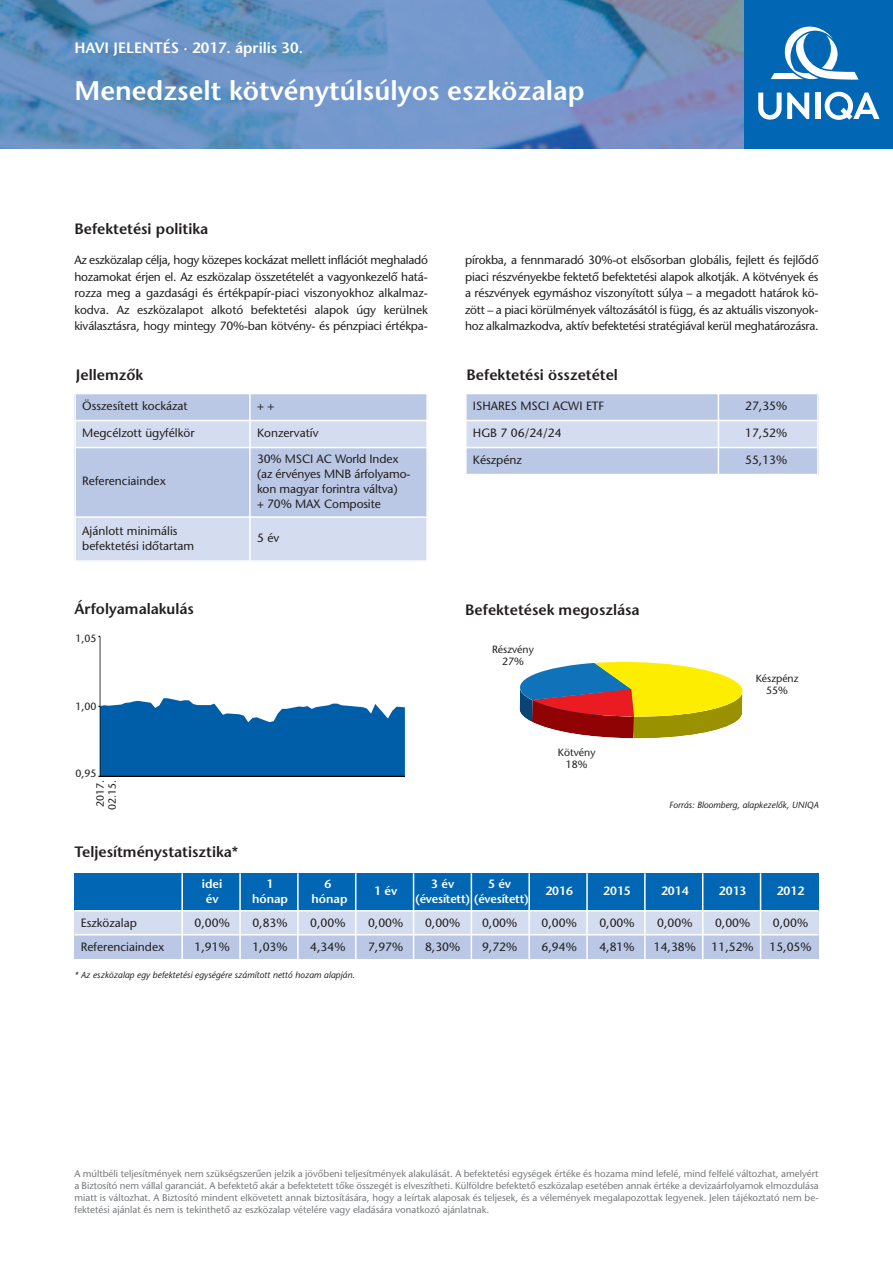
<style>
.page{position:relative;width:893px;height:1263px;background:#fff}
.page>*{position:absolute;margin:0;border:0;box-sizing:border-box;transform-origin:0 0}
.t1{font:27px "ITC Stone Sans M Semi";color:#fff}
.t2{font:15px "ITC Stone Sans M Semi";color:#231f20}
.t3{font:15px "ITC Stone Sans M Semi";color:#fff}
.t4{font:12px/16.5px "ITC Stone Sans M";color:#231f20;text-align:justify}
.t5{font:12px "ITC Stone Sans M Semi";color:#fff}
.t6{font:10.5px/12px "ITC Stone Sans M";color:#231f20;text-align:center}
.t7{font:9.75px/12px "ITC Stone Sans M";color:#76787b;text-align:justify}
.t8{font:italic 9px "ITC Stone Sans M";color:#231f20}
</style>
<div class="page">
<img style="left:0;top:0;width:744px;height:149px">
<div style="left:744px;top:0;width:149px;height:149px;background:#0166b3"></div>
<svg style="left:758px;top:93px;width:51px;height:27px"></svg>
<div style="left:815px;top:93px;width:5px;height:26px;background:#fff"></div>
<svg style="left:825px;top:92px;width:54px;height:28px"></svg>
<svg style="left:771px;top:27px;width:88px;height:53px"></svg>
<div style="left:74px;top:393px;width:176px;height:27px;background:#bac8e6"></div>
<div style="left:250px;top:393px;width:177px;height:27px;background:#bac8e6"></div>
<div style="left:74px;top:420px;width:176px;height:28px;background:#d4ddef"></div>
<div style="left:250px;top:420px;width:177px;height:28px;background:#d4ddef"></div>
<div style="left:74px;top:448px;width:176px;height:69px;background:#bac8e6"></div>
<div style="left:250px;top:448px;width:177px;height:69px;background:#bac8e6"></div>
<div style="left:74px;top:517px;width:176px;height:45px;background:#d4ddef"></div>
<div style="left:250px;top:517px;width:177px;height:45px;background:#d4ddef"></div>
<hr style="left:74px;top:366px;width:2px;height:196px;background:#fff">
<hr style="left:249px;top:393px;width:2px;height:169px;background:#fff">
<hr style="left:426px;top:366px;width:2px;height:196px;background:#fff">
<hr style="left:74px;top:393px;width:354px;height:1px;background:#fff">
<hr style="left:74px;top:420px;width:354px;height:1px;background:#fff">
<hr style="left:74px;top:447px;width:354px;height:1px;background:#fff">
<hr style="left:74px;top:516px;width:354px;height:2px;background:#fff">
<hr style="left:74px;top:560px;width:354px;height:2px;background:#fff">
<hr style="left:100px;top:636px;width:1px;height:140px;background:#000">
<svg style="left:98px;top:698px;width:307px;height:79px"></svg>
<hr style="left:100px;top:776px;width:305px;height:1px;background:#000">
<svg style="left:520px;top:662px;width:222px;height:76px"></svg>
<div style="left:74px;top:910px;width:745px;height:24px;background:#d4ddef"></div>
<div style="left:74px;top:935px;width:745px;height:24px;background:#bac8e6"></div>
<div style="left:74px;top:873px;width:745px;height:38px;background:#0166b3"></div>
<hr style="left:74px;top:910px;width:745px;height:1px;background:#fff">
<hr style="left:181px;top:873px;width:2px;height:87px;background:#fff">
<hr style="left:239px;top:873px;width:2px;height:87px;background:#fff">
<hr style="left:297px;top:873px;width:2px;height:87px;background:#fff">
<hr style="left:355px;top:873px;width:1px;height:87px;background:#fff">
<hr style="left:413px;top:873px;width:1px;height:87px;background:#fff">
<hr style="left:471px;top:873px;width:1px;height:87px;background:#fff">
<hr style="left:528px;top:873px;width:2px;height:87px;background:#fff">
<hr style="left:586px;top:873px;width:2px;height:87px;background:#fff">
<hr style="left:644px;top:873px;width:2px;height:87px;background:#fff">
<hr style="left:702px;top:873px;width:1px;height:87px;background:#fff">
<hr style="left:760px;top:873px;width:1px;height:87px;background:#fff">
<div style="left:465px;top:393px;width:253px;height:27px;background:#bac8e6"></div>
<div style="left:718px;top:393px;width:101px;height:27px;background:#bac8e6"></div>
<div style="left:465px;top:420px;width:253px;height:28px;background:#d4ddef"></div>
<div style="left:718px;top:420px;width:101px;height:28px;background:#d4ddef"></div>
<div style="left:465px;top:448px;width:253px;height:27px;background:#bac8e6"></div>
<div style="left:718px;top:448px;width:101px;height:27px;background:#bac8e6"></div>
<hr style="left:465px;top:366px;width:2px;height:109px;background:#fff">
<hr style="left:718px;top:393px;width:1px;height:82px;background:#fff">
<hr style="left:817px;top:366px;width:2px;height:109px;background:#fff">
<hr style="left:465px;top:393px;width:354px;height:1px;background:#fff">
<hr style="left:465px;top:420px;width:354px;height:1px;background:#fff">
<hr style="left:465px;top:447px;width:354px;height:1px;background:#fff">
<hr style="left:465px;top:474px;width:354px;height:1px;background:#fff">
<p class="t3" style="left:74px;top:42px;width:230px">HAVI JELENTÉS · 2017. április 30.</p>
<h1 class="t1" style="left:74px;top:81px;width:512px">Menedzselt kötvénytúlsúlyos eszközalap</h1>
<p class="t2" style="left:74px;top:223px;width:135px">Befektetési politika</p>
<p class="t4" style="left:74px;top:253px;width:355px">Az eszközalap célja, hogy közepes kockázat mellett inflációt meghaladó hozamokat érjen el. Az eszközalap összetételét a vagyonkezelő hatá&shy;rozza meg a gazdasági és értékpapír-piaci viszonyokhoz alkalmaz&shy;kodva. Az eszközalapot alkotó befektetési alapok úgy kerülnek kiválasztásra, hogy mintegy 70%-ban kötvény- és pénzpiaci értékpa-</p>
<p class="t4" style="left:465px;top:253px;width:355px">pírokba, a fennmaradó 30%-ot elsősorban globális, fejlett és fejlődő piaci részvényekbe fektető befektetési alapok alkotják. A kötvények és a részvények egymáshoz viszonyított súlya – a megadott határok kö&shy;zött – a piaci körülmények változásától is függ, és az aktuális viszonyok&shy;hoz alkalmazkodva, aktív befektetési stratégiával kerül meghatározásra.</p>
<p class="t2" style="left:76px;top:369px;width:69px">Jellemzők</p>
<p class="t4" style="left:82px;top:399px;width:107px">Összesített kockázat</p>
<p class="t4" style="left:257px;top:399px;width:19px">+ +</p>
<p class="t4" style="left:82px;top:426px;width:114px">Megcélzott ügyfélkör</p>
<p class="t4" style="left:257px;top:426px;width:63px">Konzervatív</p>
<p class="t4" style="left:82px;top:474px;width:85px">Referenciaindex</p>
<p class="t2" style="left:467px;top:369px;width:153px">Befektetési összetétel</p>
<p class="t4" style="left:473px;top:399px;width:133px">ISHARES MSCI ACWI ETF</p>
<p class="t4" style="left:745px;top:399px;width:44px">27,35%</p>
<p class="t4" style="left:473px;top:426px;width:90px">HGB 7 06/24/24</p>
<p class="t4" style="left:745px;top:426px;width:44px">17,52%</p>
<p class="t4" style="left:473px;top:453px;width:50px">Készpénz</p>
<p class="t4" style="left:745px;top:453px;width:44px">55,13%</p>
<p class="t4" style="left:257px;top:453px;width:155px;line-height:15px;text-align:left">30% MSCI AC World Index (az érvényes MNB árfolyamo&shy;kon magyar forintra váltva)<br>+ 70% MAX Composite</p>
<p class="t4" style="left:82px;top:524px;width:114px;line-height:15px">Ajánlott minimális befektetési időtartam</p>
<p class="t4" style="left:257px;top:531px;width:24px">5 év</p>
<p class="t2" style="left:74px;top:604px;width:121px">Árfolyamalakulás</p>
<p class="t6" style="left:75px;top:634px;width:23px">1,05</p>
<p class="t6" style="left:75px;top:701px;width:23px">1,00</p>
<p class="t6" style="left:75px;top:769px;width:23px">0,95</p>
<p class="t6" style="left:96px;top:810px;width:32px;text-align:left;rotate:-90deg">2017.<br>02.15.</p>
<p class="t2" style="left:74px;top:846px;width:165px">Teljesítménystatisztika*</p>
<p class="t2" style="left:465px;top:604px;width:176px">Befektetések megoszlása</p>
<p class="t6" style="left:492px;top:644px;width:43px">Részvény<br>27%</p>
<p class="t6" style="left:558px;top:747px;width:39px">Kötvény<br>18%</p>
<p class="t6" style="left:756px;top:673px;width:44px">Készpénz<br>55%</p>
<p class="t8" style="left:669px;top:801px;width:151px">Forrás: Bloomberg, alapkezelők, UNIQA</p>
<p class="t5" style="left:202px;top:879px;width:22px">idei</p>
<p class="t5" style="left:267px;top:879px;width:8px">1</p>
<p class="t5" style="left:324px;top:879px;width:8px">6</p>
<p class="t5" style="left:431px;top:879px;width:25px">3 év</p>
<p class="t5" style="left:488px;top:879px;width:25px">5 év</p>
<p class="t5" style="left:206px;top:894px;width:14px">év</p>
<p class="t5" style="left:252px;top:894px;width:38px">hónap</p>
<p class="t5" style="left:312px;top:894px;width:38px">hónap</p>
<p class="t5" style="left:374px;top:887px;width:25px">1 év</p>
<p class="t5" style="left:415px;top:894px;width:115px">(évesített) (évesített)</p>
<p class="t5" style="left:545px;top:887px;width:29px">2016</p>
<p class="t5" style="left:603px;top:887px;width:29px">2015</p>
<p class="t5" style="left:661px;top:887px;width:29px">2014</p>
<p class="t5" style="left:719px;top:887px;width:29px">2013</p>
<p class="t5" style="left:777px;top:887px;width:29px">2012</p>
<p class="t4" style="left:81px;top:916px;width:58px">Eszközalap</p>
<p class="t4" style="left:195px;top:916px;width:37px">0,00%</p>
<p class="t4" style="left:252px;top:916px;width:37px">0,83%</p>
<p class="t4" style="left:310px;top:916px;width:37px">0,00%</p>
<p class="t4" style="left:368px;top:916px;width:37px">0,00%</p>
<p class="t4" style="left:425px;top:916px;width:37px">0,00%</p>
<p class="t4" style="left:482px;top:916px;width:37px">0,00%</p>
<p class="t4" style="left:542px;top:916px;width:37px">0,00%</p>
<p class="t4" style="left:599px;top:916px;width:37px">0,00%</p>
<p class="t4" style="left:657px;top:916px;width:37px">0,00%</p>
<p class="t4" style="left:715px;top:916px;width:37px">0,00%</p>
<p class="t4" style="left:773px;top:916px;width:37px">0,00%</p>
<p class="t4" style="left:81px;top:940px;width:85px">Referenciaindex</p>
<p class="t4" style="left:195px;top:940px;width:37px">1,91%</p>
<p class="t4" style="left:252px;top:940px;width:37px">1,03%</p>
<p class="t4" style="left:310px;top:940px;width:37px">4,34%</p>
<p class="t4" style="left:368px;top:940px;width:37px">7,97%</p>
<p class="t4" style="left:425px;top:940px;width:37px">8,30%</p>
<p class="t4" style="left:482px;top:940px;width:37px">9,72%</p>
<p class="t4" style="left:542px;top:940px;width:37px">6,94%</p>
<p class="t4" style="left:599px;top:940px;width:37px">4,81%</p>
<p class="t4" style="left:654px;top:940px;width:44px">14,38%</p>
<p class="t4" style="left:712px;top:940px;width:44px">11,52%</p>
<p class="t4" style="left:769px;top:940px;width:44px">15,05%</p>
<p class="t8" style="left:74px;top:971px;width:282px">* Az eszközalap egy befektetési egységére számított nettó hozam alapján.</p>
<p class="t7" style="left:74px;top:1168px;width:746px">A múltbéli teljesítmények nem szükségszerűen jelzik a jövőbeni teljesítmények alakulását. A befektetési egységek értéke és hozama mind lefelé, mind felfelé változhat, amelyért a Biztosító nem vállal garanciát. A befektető akár a befektetett tőke összegét is elveszítheti. Külföldre befektető eszközalap esetében annak értéke a devizaárfolyamok elmozdulása miatt is változhat. A Biztosító mindent elkövetett annak biztosítására, hogy a leírtak alaposak és teljesek, és a vélemények megalapozottak legyenek. Jelen tájékoztató nem be&shy;fektetési ajánlat és nem is tekinthető az eszközalap vételére vagy eladására vonatkozó ajánlatnak.</p>
</div>
